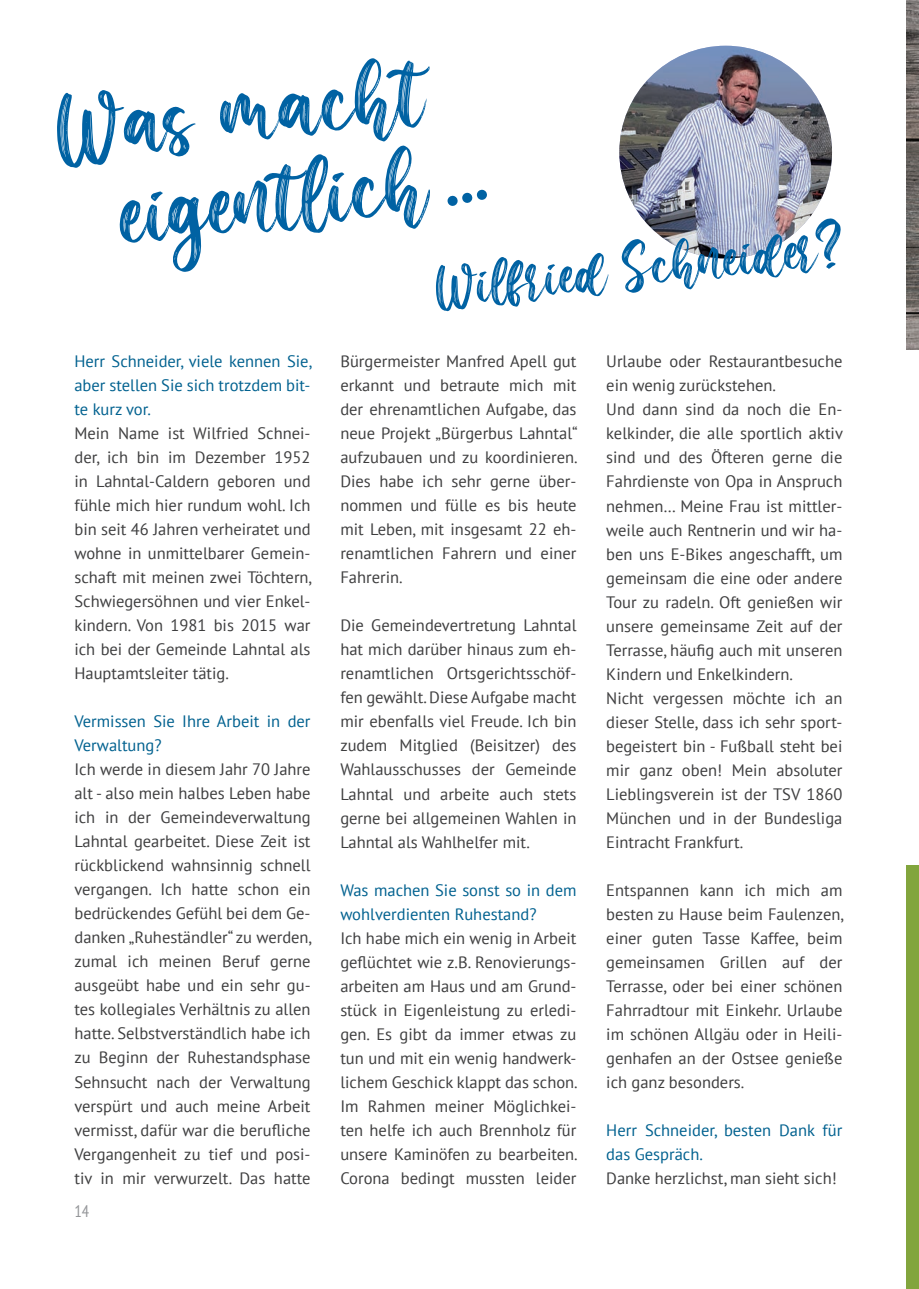
<style>
.page{position:relative;width:919px;height:1289px;background:#fff}
.page>*{position:absolute;margin:0;border:0;box-sizing:border-box;transform-origin:0 0}
.t1{font:55.5px "Rooling Candy Personal Use";color:#0062a3}
.t2{font:16.5px/24px "PT Sans";color:#3e3e3f;text-align:justify}
.t3{font:16.5px/24px "PT Sans";color:#01618f}
.t4{font:condensed 16.5px "PT Sans";color:#939598}
</style>
<div class="page">
<div style="left:906px;top:865px;width:12px;height:423px;background:#82a53d"></div>
<img style="left:619px;top:46px;width:213px;height:212px;border-radius:106px">
<svg style="left:57px;top:58px;width:373px;height:214px"></svg>
<svg style="left:447px;top:195px;width:11px;height:11px"></svg>
<svg style="left:462px;top:192px;width:10px;height:11px"></svg>
<svg style="left:476px;top:189px;width:11px;height:11px"></svg>
<img style="left:906px;top:0;width:12px;height:349px">
<p class="t3" style="left:74px;top:349px;width:239px;text-align:justify">Herr Schneider, viele kennen Sie, aber stellen Sie sich trotzdem bit&shy;te kurz vor.</p>
<p class="t2" style="left:74px;top:421px;width:239px">Mein Name ist Wilfried Schnei&shy;der, ich bin im Dezember 1952 in Lahntal-Caldern geboren und fühle mich hier rundum wohl. Ich bin seit 46 Jahren verheiratet und wohne in unmittelbarer Gemein&shy;schaft mit meinen zwei Töchtern, Schwiegersöhnen und vier Enkel&shy;kindern. Von 1981 bis 2015 war ich bei der Gemeinde Lahntal als Hauptamtsleiter tätig.</p>
<p class="t3" style="left:74px;top:709px;width:237px">Vermissen Sie Ihre Arbeit in der<br>Verwaltung?</p>
<p class="t2" style="left:74px;top:757px;width:239px">Ich werde in diesem Jahr 70 Jahre alt - also mein halbes Leben habe ich in der Gemeindeverwaltung Lahntal gearbeitet. Diese Zeit ist rückblickend wahnsinnig schnell vergangen. Ich hatte schon ein bedrückendes Gefühl bei dem Ge&shy;danken „Ruheständler“ zu werden, zumal ich meinen Beruf gerne ausgeübt habe und ein sehr gu&shy;tes kollegiales Verhältnis zu allen hatte. Selbstverständlich habe ich zu Beginn der Ruhestandsphase Sehnsucht nach der Verwaltung verspürt und auch meine Arbeit vermisst, dafür war die berufliche Vergangenheit zu tief und posi&shy;tiv in mir verwurzelt. Das hatte</p>
<p class="t4" style="left:74px;top:1200px;width:16px">14</p>
<h1 class="t1" style="left:432px;top:255px;width:410px;rotate:-6deg">Wilfried Schneider?</h1>
<p class="t2" style="left:340px;top:349px;width:239px">Bürgermeister Manfred Apell gut erkannt und betraute mich mit der ehrenamtlichen Aufgabe, das neue Projekt „Bürgerbus Lahntal“ aufzubauen und zu koordinieren.<br>Dies habe ich sehr gerne über&shy;nommen und fülle es bis heute mit Leben, mit insgesamt 22 eh&shy;renamtlichen Fahrern und einer Fahrerin.</p>
<p class="t2" style="left:340px;top:613px;width:238px">Die Gemeindevertretung Lahntal hat mich darüber hinaus zum eh&shy;renamtlichen Ortsgerichtsschöf&shy;fen gewählt. Diese Aufgabe macht mir ebenfalls viel Freude. Ich bin zudem Mitglied (Beisitzer) des Wahlausschusses der Gemeinde Lahntal und arbeite auch stets gerne bei allgemeinen Wahlen in Lahntal als Wahlhelfer mit.</p>
<p class="t3" style="left:340px;top:877px;width:237px">Was machen Sie sonst so in dem wohlverdienten Ruhestand?</p>
<p class="t2" style="left:340px;top:925px;width:239px">Ich habe mich ein wenig in Arbeit geflüchtet wie z.B. Renovierungs&shy;arbeiten am Haus und am Grund&shy;stück in Eigenleistung zu erledi&shy;gen. Es gibt da immer etwas zu tun und mit ein wenig handwerk&shy;lichem Geschick klappt das schon.<br>Im Rahmen meiner Möglichkei&shy;ten helfe ich auch Brennholz für unsere Kaminöfen zu bearbeiten.<br>Corona bedingt mussten leider</p>
<p class="t2" style="left:606px;top:349px;width:238px;text-align:left">Urlaube oder Restaurantbesuche ein wenig zurückstehen.<br>Und dann sind da noch die En&shy;kelkinder, die alle sportlich aktiv sind und des Öfteren gerne die<br>Fahrdienste von Opa in Anspruch nehmen… Meine Frau ist mittler&shy;weile auch Rentnerin und wir ha&shy;ben uns E-Bikes angeschafft, um gemeinsam die eine oder andere<br>Tour zu radeln. Oft genießen wir unsere gemeinsame Zeit auf der<br>Terrasse, häufig auch mit unseren<br>Kindern und Enkelkindern.<br>Nicht vergessen möchte ich an dieser Stelle, dass ich sehr sport&shy;begeistert bin - Fußball steht bei mir ganz oben! Mein absoluter<br>Lieblingsverein ist der TSV 1860<br>München und in der Bundesliga<br>Eintracht Frankfurt.</p>
<p class="t2" style="left:606px;top:877px;width:239px">Entspannen kann ich mich am besten zu Hause beim Faulenzen, einer guten Tasse Kaffee, beim gemeinsamen Grillen auf der Terrasse, oder bei einer schönen Fahrradtour mit Einkehr. Urlaube im schönen Allgäu oder in Heili&shy;genhafen an der Ostsee genieße ich ganz besonders.</p>
<p class="t3" style="left:606px;top:1117px;width:237px">Herr Schneider, besten Dank für das Gespräch.</p>
<p class="t2" style="left:606px;top:1165px;width:232px">Danke herzlichst, man sieht sich!</p>
</div>
